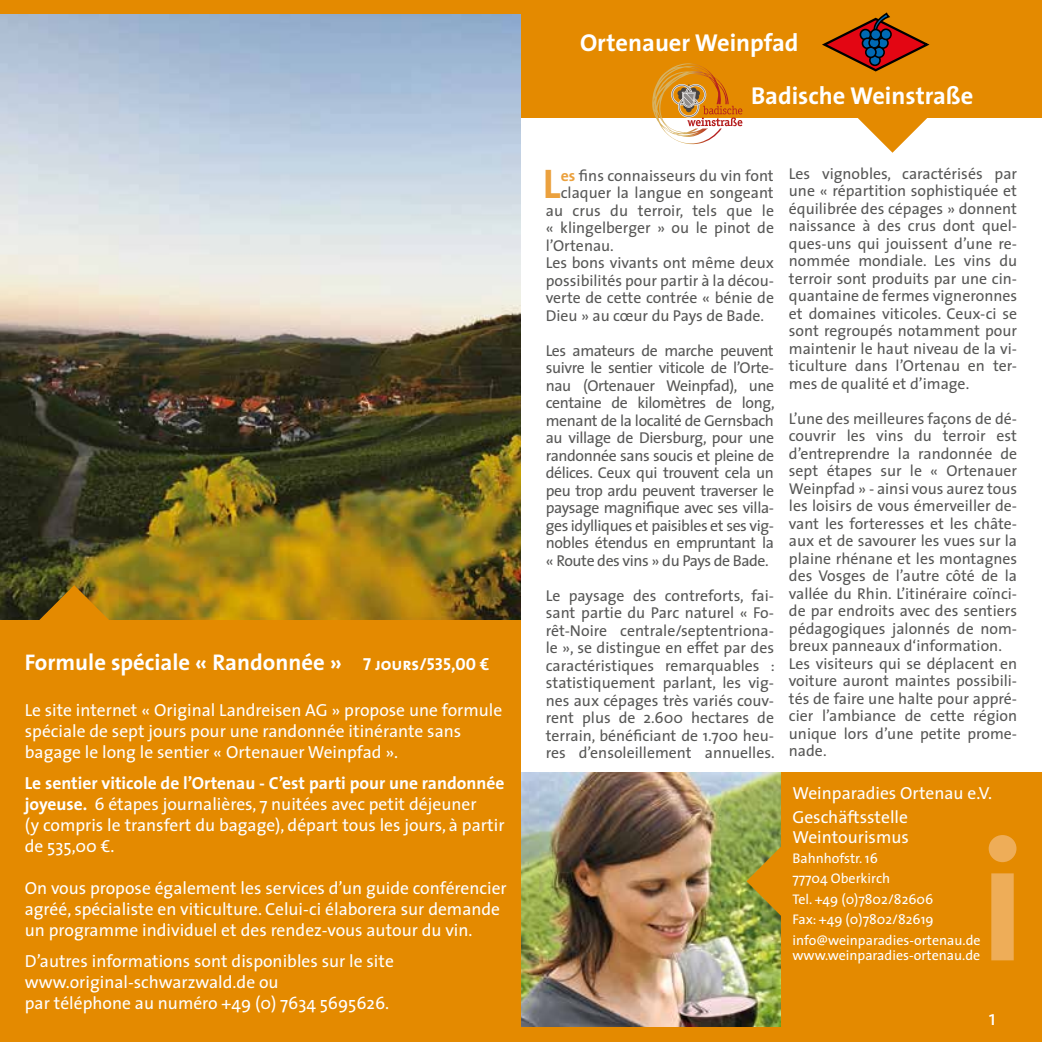
<style>
.page{position:relative;width:1042px;height:1042px;background:#fff}
.page>*{position:absolute;margin:0;border:0;box-sizing:border-box;transform-origin:0 0}
.t1{font:700 175px "The Sans";color:#eead58}
.t2{font:700 41.65px "The Sans";color:#eba13e}
.t3{font:700 24.5px/52.5px "The Sans";color:#fff}
.t4{font:700 22.75px "The Sans";color:#fff}
.t5{font:21px "The Sans";color:#fff}
.t6{font:17.5px/21px "The Sans";color:#fff}
.t7{font:15.75px/17.5px "The Sans";color:#575756;text-align:justify}
.t8{font:14px/20.3px "The Sans";color:#fff}
.s1{font-family:"The Sans Bold Caps";font-weight:400;font-size:17.5px}
.s2{font-weight:700}
.s3{font-weight:700;color:#eba13e}
</style>
<div class="page">
<img style="left:521px;top:772px;width:260px;height:254px">
<svg style="left:746px;top:846px;width:35px;height:70px;background:#b09123"></svg>
<div style="left:781px;top:772px;width:261px;height:260px;background:#e48a00"></div>
<div style="left:0;top:0;width:1042px;height:15px;background:#e48a00"></div>
<div style="left:0;top:1027px;width:1042px;height:15px;background:#e48a00"></div>
<img style="left:0;top:15px;width:521px;height:605px">
<svg style="left:39px;top:585px;width:70px;height:35px;background:#a5700b"></svg>
<div style="left:0;top:620px;width:521px;height:422px;background:#e48a00"></div>
<svg style="left:857px;top:117px;width:70px;height:36px"></svg>
<div style="left:521px;top:14px;width:521px;height:103px;background:#e48a00"></div>
<svg style="left:822px;top:14px;width:107px;height:58px"></svg>
<div style="left:866px;top:32px;width:10px;height:10px;background:#001c31;border-radius:50%"></div>
<div style="left:875px;top:33px;width:10px;height:10px;background:#000e19;border-radius:50%"></div>
<div style="left:870px;top:55px;width:10px;height:10px;background:#0069b4;border-radius:50%"></div>
<div style="left:869px;top:54px;width:12px;height:12px;border:2px solid #000;border-radius:50%"></div>
<div style="left:860px;top:30px;width:10px;height:10px;background:#0069b4;border-radius:50%"></div>
<div style="left:859px;top:29px;width:12px;height:11px;border:2px solid #000;border-radius:50%"></div>
<div style="left:878px;top:38px;width:10px;height:10px;background:#0069b4;border-radius:50%"></div>
<div style="left:877px;top:37px;width:12px;height:12px;border:2px solid #000;border-radius:50%"></div>
<div style="left:862px;top:38px;width:10px;height:10px;background:#0069b4;border-radius:50%"></div>
<div style="left:861px;top:37px;width:12px;height:12px;border:2px solid #000;border-radius:50%"></div>
<svg style="left:874px;top:47px;width:10px;height:10px"></svg>
<div style="left:873px;top:46px;width:12px;height:12px;border:2px solid #000;border-radius:50%"></div>
<div style="left:881px;top:29px;width:10px;height:10px;background:#0069b4;border-radius:50%"></div>
<div style="left:880px;top:28px;width:12px;height:12px;border:2px solid #000;border-radius:50%"></div>
<div style="left:869px;top:38px;width:10px;height:10px;background:#0069b4;border-radius:50%"></div>
<div style="left:868px;top:37px;width:12px;height:12px;border:2px solid #000;border-radius:50%"></div>
<div style="left:870px;top:30px;width:11px;height:10px;background:#0069b4;border-radius:50%"></div>
<div style="left:870px;top:29px;width:11px;height:11px;border:2px solid #000;border-radius:50%"></div>
<div style="left:866px;top:47px;width:10px;height:10px;background:#0069b4;border-radius:50%"></div>
<div style="left:865px;top:46px;width:11px;height:12px;border:2px solid #000;border-radius:50%"></div>
<svg style="left:652px;top:63px;width:90px;height:82px"></svg>
<h3 class="t4" style="left:25px;top:643px;width:466px">Formule spéciale « Randonnée » <span class="s1">7 jours/535,00 €</span></h3>
<p class="t6" style="left:25px;top:699px;width:479px">Le site internet « Original Landreisen AG » propose une formule spéciale de sept jours pour une randonnée itinérante sans bagage le long le sentier « Ortenauer Weinpfad ».</p>
<p class="t6" style="left:25px;top:772px;width:481px"><span class="s2">Le sentier viticole de l’Ortenau - C’est parti pour une randonnée joyeuse.</span> 6 étapes journalières, 7 nuitées avec petit déjeuner<br>(y compris le transfert du bagage), départ tous les jours, à partir de 535,00 €.</p>
<p class="t6" style="left:25px;top:877px;width:483px">On vous propose également les services d’un guide conférencier agréé, spécialiste en viticulture. Celui-ci élaborera sur demande un programme individuel et des rendez-vous autour du vin.</p>
<p class="t6" style="left:25px;top:950px;width:371px">D’autres informations sont disponibles sur le site www.original-schwarzwald.de ou<br>par téléphone au numéro +49 (0) 7634 5695626.</p>
<h3 class="t3" style="left:751px;top:16px;width:224px;text-indent:-171px">Ortenauer Weinpfad<br>Badische Weinstraße</h3>
<h2 class="t2" style="left:543px;top:149px;width:19px">L</h2>
<p class="t7" style="left:561px;top:166px;width:214px"><span class="s3">es</span> fins connaisseurs du vin font</p>
<p class="t7" style="left:561px;top:184px;width:214px">claquer la langue en songeant</p>
<p class="t7" style="left:546px;top:201px;width:230px">au crus du terroir, tels que le</p>
<p class="t7" style="left:546px;top:219px;width:230px">« klingelberger » ou le pinot de</p>
<p class="t7" style="left:546px;top:236px;width:70px">l’Ortenau.</p>
<p class="t7" style="left:546px;top:254px;width:230px">Les bons vivants ont même deux</p>
<p class="t7" style="left:546px;top:271px;width:230px">possibilités pour partir à la décou-</p>
<p class="t7" style="left:546px;top:288px;width:230px">verte de cette contrée « bénie de</p>
<p class="t7" style="left:546px;top:306px;width:220px">Dieu » au cœur du Pays de Bade.</p>
<p class="t7" style="left:546px;top:341px;width:230px">Les amateurs de marche peuvent suivre le sentier viticole de l’Orte&shy;nau (Ortenauer Weinpfad), une centaine de kilomètres de long, menant de la localité de Gernsbach au village de Diersburg, pour une randonnée sans soucis et pleine de délices. Ceux qui trouvent cela un peu trop ardu peuvent traverser le paysage magnifique avec ses villa&shy;ges idylliques et paisibles et ses vig&shy;nobles étendus en empruntant la « Route des vins » du Pays de Bade.</p>
<p class="t7" style="left:546px;top:586px;width:230px">Le paysage des contreforts, fai&shy;sant partie du Parc naturel « Fo&shy;rêt-Noire centrale/septentriona&shy;le », se distingue en effet par des caractéristiques remarquables : statistiquement parlant, les vig&shy;nes aux cépages très variés couv&shy;rent plus de 2.600 hectares de terrain, bénéficiant de 1.700 heu&shy;res d’ensoleillement annuelles.</p>
<p class="t7" style="left:789px;top:164px;width:230px">Les vignobles, caractérisés par une « répartition sophistiquée et équilibrée des cépages » donnent naissance à des crus dont quel&shy;ques-uns qui jouissent d’une re&shy;nommée mondiale. Les vins du terroir sont produits par une cin&shy;quantaine de fermes vigneronnes et domaines viticoles. Ceux-ci se sont regroupés notamment pour maintenir le haut niveau de la vi&shy;ticulture dans l’Ortenau en ter&shy;mes de qualité et d’image.</p>
<p class="t7" style="left:789px;top:409px;width:230px;text-align:left">L’une des meilleures façons de dé&shy;couvrir les vins du terroir est d’entreprendre la randonnée de sept étapes sur le « Ortenauer<br>Weinpfad » - ainsi vous aurez tous les loisirs de vous émerveiller de&shy;vant les forteresses et les châte&shy;aux et de savourer les vues sur la plaine rhénane et les montagnes des Vosges de l’autre côté de la vallée du Rhin. L’itinéraire coïnci&shy;de par endroits avec des sentiers pédagogiques jalonnés de nom&shy;breux panneaux d‘information.<br>Les visiteurs qui se déplacent en voiture auront maintes possibili&shy;tés de faire une halte pour appré&shy;cier l’ambiance de cette région unique lors d’une petite prome&shy;nade.</p>
<p class="t6" style="left:792px;top:781px;width:201px;line-height:24.2px">Weinparadies Ortenau e.V.<br>Geschäftsstelle</p>
<p class="t6" style="left:792px;top:826px;width:118px">Weintourismus</p>
<p class="t8" style="left:792px;top:848px;width:190px">Bahnhofstr. 16<br>77704 Oberkirch<br>Tel. +49 (0)7802/82606<br>Fax: +49 (0)7802/82619 info@weinparadies-ortenau.de</p>
<p class="t8" style="left:792px;top:944px;width:189px">www.weinparadies-ortenau.de</p>
<h1 class="t1" style="left:979px;top:754px;width:48px">i</h1>
<h3 class="t5" style="left:989px;top:1000px;width:9px">1</h3>
</div>
